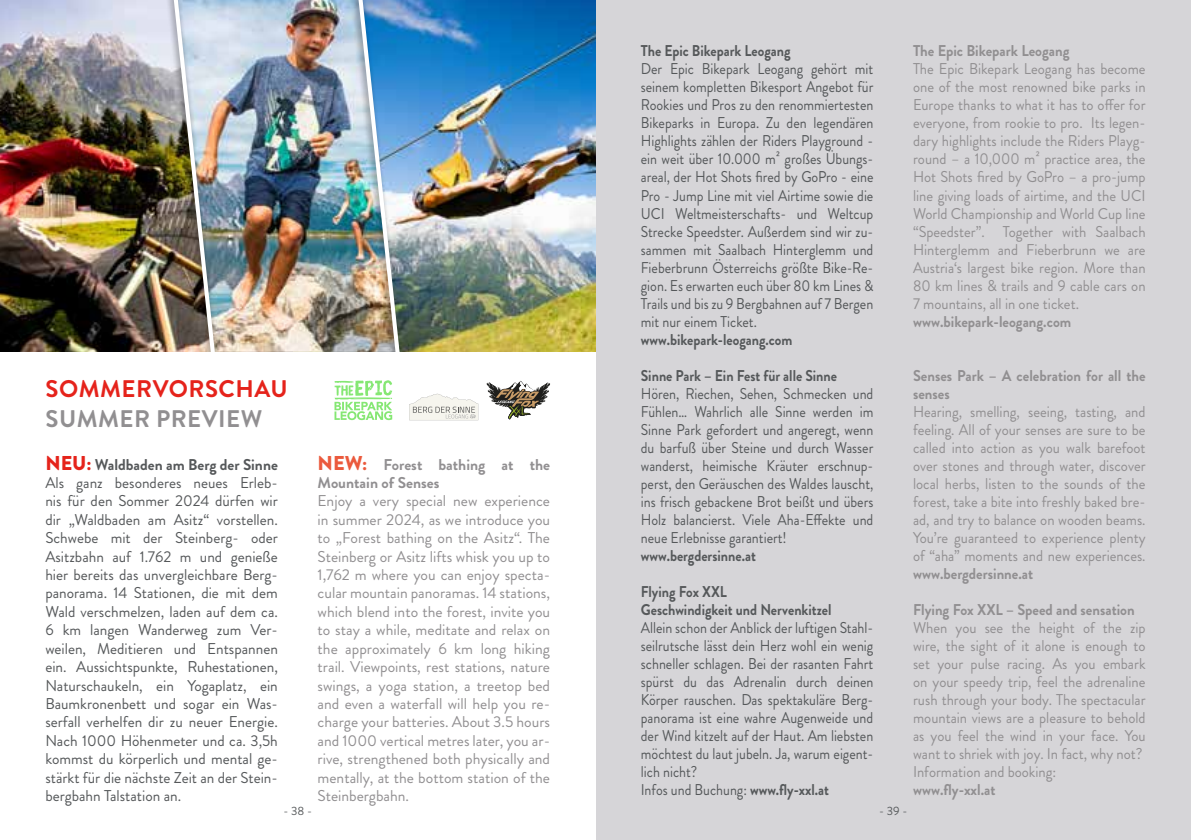
<style>
.page{position:relative;width:1191px;height:840px;background:#fff}
.page>*{position:absolute;margin:0;border:0;box-sizing:border-box;transform-origin:0 0}
.t1{font:700 24px "Brandon Grotesque";letter-spacing:.02em;color:#e5231b}
.t2{font:700 24px "Brandon Grotesque";letter-spacing:.02em;color:#918f91}
.t3{font:15.6px/18px "Brandon Grotesque";color:#55585a;text-align:justify;scale:.9 1}
.t4{font:15.6px/18px "Brandon Grotesque";color:#918f91;text-align:justify;scale:.94 1}
.t5{font:15.6px/18.4px "Brandon Grotesque";color:#55585a;text-align:justify}
.t6{font:15.6px/18.4px "Brandon Grotesque";color:#918f91;text-align:justify}
.t7{font:700 15.6px/18px "Brandon Grotesque";color:#918f91;scale:.94 1}
.t8{font:700 15.6px/18px "Brandon Grotesque";color:#55585a;scale:.9 1}
.t9{font:700 15.6px/18.4px "Brandon Grotesque";color:#918f91}
.t10{font:12px "Brandon Grotesque";color:#55585a}
.s1{font-weight:700}
.s2{font-weight:900;font-size:20px;color:#e5231b}
.s3{font-weight:900;font-size:20px;color:#eb5a3d}
</style>
<div class="page">
<div style="left:595px;top:0;width:596px;height:839px;background:#d6d5d8"></div>
<img style="left:478px;top:0;width:117px;height:351px">
<img style="left:0;top:0;width:164px;height:351px">
<img style="left:222px;top:0;width:112px;height:351px">
<div style="left:164px;top:0;width:58px;height:388px;background:#000;opacity:.5"></div>
<img style="left:169px;top:0;width:51px;height:351px">
<div style="left:0;top:357px;width:595px;height:482px;background:#fff"></div>
<div style="left:0;top:351px;width:595px;height:6px;background:#fff"></div>
<svg style="left:486px;top:380px;width:64px;height:39px"></svg>
<img style="left:334px;top:0;width:144px;height:420px">
<p class="t8" style="left:641px;top:42px;width:168px">The Epic Bikepark Leogang</p>
<p class="t3" style="left:641px;top:60px;width:260px">Der Epic Bikepark Leogang gehört mit seinem kompletten Bikesport Angebot für Rookies und Pros zu den renommiertesten Bikeparks in Europa. Zu den legendären Highlights zählen der Riders Playground - ein weit über 10.000 m² großes Übungs&shy;areal, der Hot Shots fired by GoPro - eine Pro - Jump Line mit viel Airtime sowie die UCI Weltmeisterschafts- und Weltcup Strecke Speedster. Außerdem sind wir zu&shy;sammen mit Saalbach Hinterglemm und Fieberbrunn Österreichs größte Bike-Re&shy;gion. Es erwarten euch über 80 km Lines &amp; Trails und bis zu 9 Bergbahnen auf 7 Bergen mit nur einem Ticket.</p>
<p class="t8" style="left:641px;top:330px;width:170px">www.bikepark-leogang.com</p>
<p class="t8" style="left:641px;top:366px;width:219px">Sinne Park – Ein Fest für alle Sinne</p>
<p class="t3" style="left:641px;top:384px;width:260px">Hören, Riechen, Sehen, Schmecken und Fühlen… Wahrlich alle Sinne werden im Sinne Park gefordert und angeregt, wenn du barfuß über Steine und durch Wasser wanderst, heimische Kräuter erschnup&shy;perst, den Geräuschen des Waldes lauscht, ins frisch gebackene Brot beißt und übers Holz balancierst. Viele Aha-Effekte und neue Erlebnisse garantiert!</p>
<p class="t8" style="left:641px;top:546px;width:129px">www.bergdersinne.at</p>
<p class="t8" style="left:641px;top:582px;width:213px">Flying Fox XXL<br>Geschwindigkeit und Nervenkitzel</p>
<p class="t3" style="left:641px;top:618px;width:260px;text-align:left">Allein schon der Anblick der luftigen Stahl&shy;seilrutsche lässt dein Herz wohl ein wenig schneller schlagen. Bei der rasanten Fahrt spürst du das Adrenalin durch deinen Körper rauschen. Das spektakuläre Berg&shy;panorama ist eine wahre Augenweide und der Wind kitzelt auf der Haut. Am liebsten möchtest du laut jubeln. Ja, warum eigent&shy;lich nicht?<br>Infos und Buchung: <span class="s1">www.fly-xxl.at</span></p>
<p class="t7" style="left:913px;top:42px;width:168px">The Epic Bikepark Leogang</p>
<p class="t4" style="left:913px;top:60px;width:249px">The Epic Bikepark Leogang has become one of the most renowned bike parks in Europe thanks to what it has to offer for everyone, from rookie to pro. Its legen&shy;dary highlights include the Riders Playg&shy;round – a 10,000 m² practice area, the Hot Shots fired by GoPro – a pro-jump line giving loads of airtime, and the UCI World Championship and World Cup line “Speedster”. Together with Saalbach Hinterglemm and Fieberbrunn we are Austria‘s largest bike region. More than 80 km lines &amp; trails and 9 cable cars on 7 mountains, all in one ticket.</p>
<p class="t7" style="left:913px;top:312px;width:170px">www.bikepark-leogang.com</p>
<p class="t7" style="left:913px;top:366px;width:249px">Senses Park – A celebration for all the senses</p>
<p class="t4" style="left:913px;top:402px;width:249px">Hearing, smelling, seeing, tasting, and feeling. All of your senses are sure to be called into action as you walk barefoot over stones and through water, discover local herbs, listen to the sounds of the forest, take a bite into freshly baked bre&shy;ad, and try to balance on wooden beams.<br>You’re guaranteed to experience plenty of “aha” moments and new experiences.</p>
<p class="t7" style="left:913px;top:564px;width:129px">www.bergdersinne.at</p>
<p class="t7" style="left:913px;top:600px;width:237px">Flying Fox XXL – Speed and sensation</p>
<p class="t4" style="left:913px;top:618px;width:249px;text-align:left">When you see the height of the zip wire, the sight of it alone is enough to set your pulse racing. As you embark on your speedy trip, feel the adrenaline rush through your body. The spectacular mountain views are a pleasure to behold as you feel the wind in your face. You want to shriek with joy. In fact, why not?<br>Information and booking:</p>
<p class="t7" style="left:913px;top:780px;width:89px">www.fly-xxl.at</p>
<h1 class="t1" style="left:46px;top:372px;width:244px">SOMMERVORSCHAU</h1>
<h1 class="t2" style="left:46px;top:402px;width:218px">SUMMER PREVIEW</h1>
<p class="t5" style="left:45px;top:455px;width:234px"><span class="s2">NEU:</span> <span class="s1">Waldbaden am Berg der Sinne </span>Als ganz besonderes neues Erleb&shy;nis für den Sommer 2024 dürfen wir dir „Waldbaden am Asitz“ vorstellen.<br>Schwebe mit der Steinberg- oder Asitzbahn auf 1.762 m und genieße hier bereits das unvergleichbare Berg&shy;panorama. 14 Stationen, die mit dem Wald verschmelzen, laden auf dem ca.<br>6 km langen Wanderweg zum Ver&shy;weilen, Meditieren und Entspannen ein. Aussichtspunkte, Ruhestationen, Naturschaukeln, ein Yogaplatz, ein Baumkronenbett und sogar ein Was&shy;serfall verhelfen dir zu neuer Energie.<br>Nach 1000 Höhenmeter und ca. 3,5h kommst du körperlich und mental ge&shy;stärkt für die nächste Zeit an der Stein&shy;bergbahn Talstation an.</p>
<p class="t9" style="left:317px;top:455px;width:234px"><span class="s3">NEW:</span> Forest bathing at the<br>Mountain of Senses</p>
<p class="t6" style="left:317px;top:491px;width:234px">Enjoy a very special new experience in summer 2024, as we introduce you to „Forest bathing on the Asitz“. The Steinberg or Asitz lifts whisk you up to 1,762 m where you can enjoy specta&shy;cular mountain panoramas. 14 stations, which blend into the forest, invite you to stay a while, meditate and relax on the approximately 6 km long hiking trail. Viewpoints, rest stations, nature swings, a yoga station, a treetop bed and even a waterfall will help you re&shy;charge your batteries. About 3.5 hours and 1000 vertical metres later, you ar&shy;rive, strengthened both physically and mentally, at the bottom station of the Steinbergbahn.</p>
<p class="t10" style="left:283px;top:802px;width:30px">- 38 -</p>
<p class="t10" style="left:879px;top:802px;width:30px">- 39 -</p>
</div>
